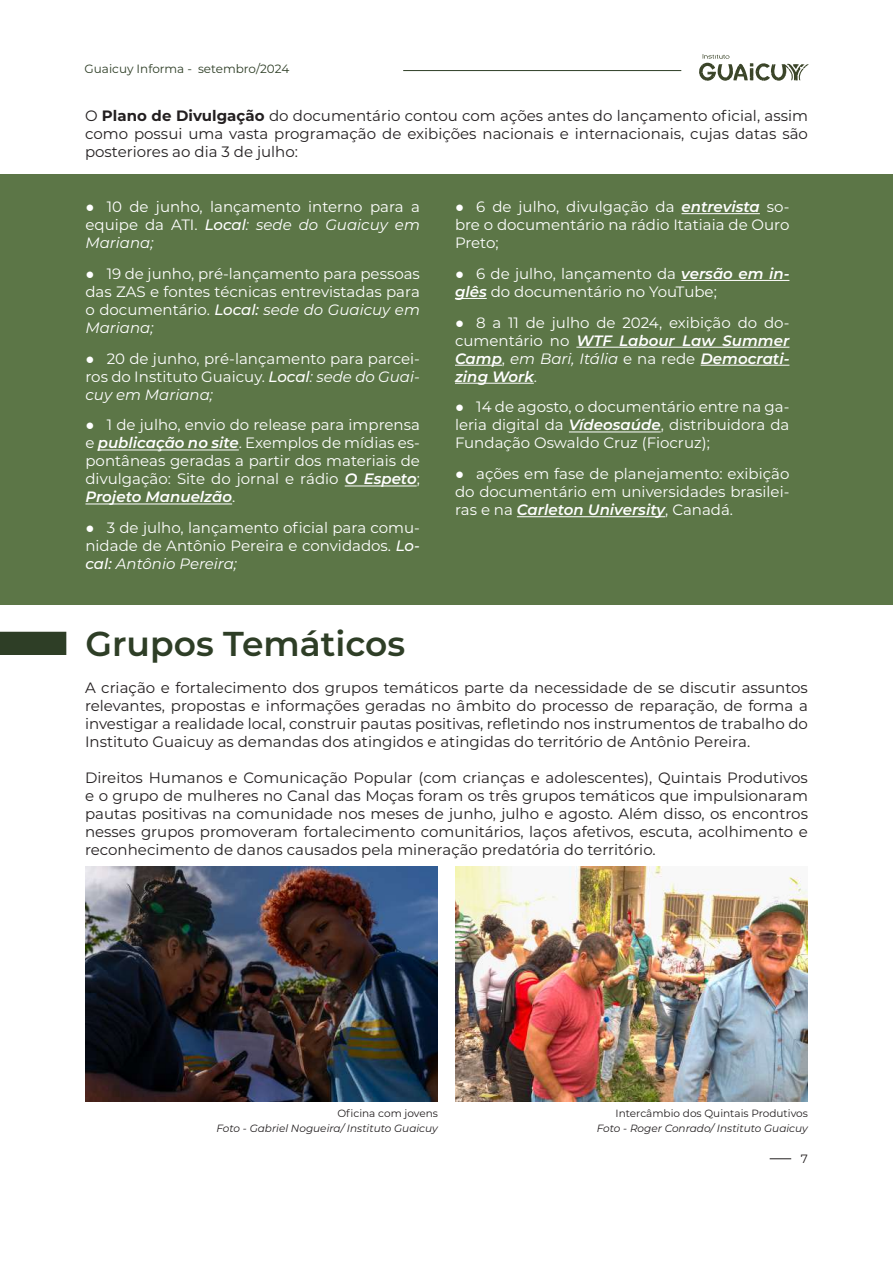
<style>
.page{position:relative;width:893px;height:1263px;background:#fff}
.page>*{position:absolute;margin:0;border:0;box-sizing:border-box;transform-origin:0 0}
.t1{font:600 34.5px "Montserrat";color:#2e3e26}
.t2{font:15px/18px "Montserrat";color:#fff;text-align:justify}
.t3{font:15px/18px "Montserrat";color:#231f20;text-align:justify}
.t4{font:12px "Montserrat";color:#2e3e26}
.t5{font:12px "Montserrat";color:#231f20}
.t6{font:italic 10.5px "Montserrat";color:#231f20}
.t7{font:10.5px "Montserrat";color:#231f20}
.s1{font-weight:700}
.s2{font-family:"Arial";font-weight:900}
.s3{font-weight:500;font-style:italic}
.s4{font-style:italic}
.s5{font-weight:600;font-style:italic}
</style>
<div class="page">
<hr style="left:403px;top:70px;width:278px;height:1px;background:#2e3e26">
<svg style="left:699px;top:54px;width:110px;height:27px"></svg>
<svg style="left:770px;top:1158px;width:21px;height:1px"></svg>
<div style="left:0;top:174px;width:893px;height:430px;background:#5c7647"></div>
<hr style="left:98px;top:450px;width:141px;height:1px;background:#fff">
<hr style="left:345px;top:486px;width:72px;height:1px;background:#fff">
<hr style="left:85px;top:504px;width:147px;height:1px;background:#fff">
<hr style="left:681px;top:213px;width:79px;height:1px;background:#fff">
<hr style="left:681px;top:280px;width:108px;height:1px;background:#fff">
<hr style="left:455px;top:298px;width:32px;height:1px;background:#fff">
<hr style="left:576px;top:347px;width:213px;height:1px;background:#fff">
<hr style="left:455px;top:365px;width:47px;height:1px;background:#fff">
<hr style="left:701px;top:365px;width:88px;height:1px;background:#fff">
<hr style="left:455px;top:383px;width:79px;height:1px;background:#fff">
<hr style="left:569px;top:432px;width:92px;height:1px;background:#fff">
<hr style="left:517px;top:516px;width:148px;height:1px;background:#fff">
<div style="left:0;top:632px;width:66px;height:23px;background:#2e3e26"></div>
<img style="left:85px;top:866px;width:353px;height:235px">
<img style="left:455px;top:866px;width:353px;height:235px">
<p class="t4" style="left:85px;top:61px;width:206px">Guaicuy Informa - setembro/2024</p>
<p class="t3" style="left:85px;top:106px;width:724px">O <span class="s1">Plano de Divulgação</span> do documentário contou com ações antes do lançamento oficial, assim como possui uma vasta programação de exibições nacionais e internacionais, cujas datas são posteriores ao dia 3 de julho:</p>
<p class="t2" style="left:85px;top:197px;width:336px"><span class="s2">●</span> 10 de junho, lançamento interno para a equipe da ATI. <span class="s3">Local</span><span class="s4">: sede do Guaicuy em Mariana;</span></p>
<p class="t2" style="left:85px;top:264px;width:336px"><span class="s2">●</span> 19 de junho, pré-lançamento para pessoas das ZAS e fontes técnicas entrevistadas para o documentário. <span class="s3">Local:</span> <span class="s4">sede do Guaicuy em Mariana;</span></p>
<p class="t2" style="left:85px;top:349px;width:336px"><span class="s2">●</span> 20 de junho, pré-lançamento para parcei&shy;ros do Instituto Guaicuy. <span class="s3">Local</span><span class="s4">: sede do Guai&shy;cuy em Mariana;</span></p>
<p class="t2" style="left:85px;top:416px;width:336px"><span class="s2">●</span> 1 de julho, envio do release para imprensa e <span class="s5">publicação no site</span>. Exemplos de mídias es&shy;pontâneas geradas a partir dos materiais de divulgação: Site do jornal e rádio <span class="s5">O Espeto</span>; <span class="s5">Projeto Manuelzão</span>.</p>
<p class="t2" style="left:85px;top:518px;width:336px"><span class="s2">●</span> 3 de julho, lançamento oficial para comu&shy;nidade de Antônio Pereira e convidados. <span class="s3">Lo&shy;cal:</span> <span class="s4">Antônio Pereira;</span></p>
<p class="t2" style="left:455px;top:197px;width:336px"><span class="s2">●</span> 6 de julho, divulgação da <span class="s5">entrevista</span> so&shy;bre o documentário na rádio Itatiaia de Ouro Preto;</p>
<p class="t2" style="left:455px;top:264px;width:336px"><span class="s2">●</span> 6 de julho, lançamento da <span class="s5">versão em in&shy;glês</span> do documentário no YouTube;</p>
<p class="t2" style="left:455px;top:313px;width:336px"><span class="s2">●</span> 8 a 11 de julho de 2024, exibição do do&shy;cumentário no <span class="s5">WTF Labour Law Summer Camp</span>, <span class="s4">em Bari, Itália</span> e na rede <span class="s5">Democrati&shy;zing Work</span>.</p>
<p class="t2" style="left:455px;top:398px;width:336px"><span class="s2">●</span> 14 de agosto, o documentário entre na ga&shy;leria digital da <span class="s5">Vídeosaúde</span>, distribuidora da Fundação Oswaldo Cruz (Fiocruz);</p>
<p class="t2" style="left:455px;top:464px;width:336px"><span class="s2">●</span> ações em fase de planejamento: exibição do documentário em universidades brasilei&shy;ras e na <span class="s5">Carleton University</span>, Canadá.</p>
<h1 class="t1" style="left:85px;top:619px;width:321px">Grupos Temáticos</h1>
<p class="t3" style="left:85px;top:679px;width:724px">A criação e fortalecimento dos grupos temáticos parte da necessidade de se discutir assuntos relevantes, propostas e informações geradas no âmbito do processo de reparação, de forma a investigar a realidade local, construir pautas positivas, refletindo nos instrumentos de trabalho do Instituto Guaicuy as demandas dos atingidos e atingidas do território de Antônio Pereira.</p>
<p class="t3" style="left:85px;top:768px;width:724px">Direitos Humanos e Comunicação Popular (com crianças e adolescentes), Quintais Produtivos e o grupo de mulheres no Canal das Moças foram os três grupos temáticos que impulsionaram pautas positivas na comunidade nos meses de junho, julho e agosto. Além disso, os encontros nesses grupos promoveram fortalecimento comunitários, laços afetivos, escuta, acolhimento e reconhecimento de danos causados pela mineração predatória do território.</p>
<p class="t7" style="left:337px;top:1106px;width:102px">Oficina com jovens</p>
<p class="t7" style="left:616px;top:1106px;width:194px">Intercâmbio dos Quintais Produtivos</p>
<p class="t6" style="left:216px;top:1121px;width:223px">Foto - Gabriel Nogueira/ Instituto Guaicuy</p>
<p class="t6" style="left:597px;top:1121px;width:213px">Foto - Roger Conrado/ Instituto Guaicuy</p>
<p class="t5" style="left:801px;top:1150px;width:9px">7</p>
</div>
